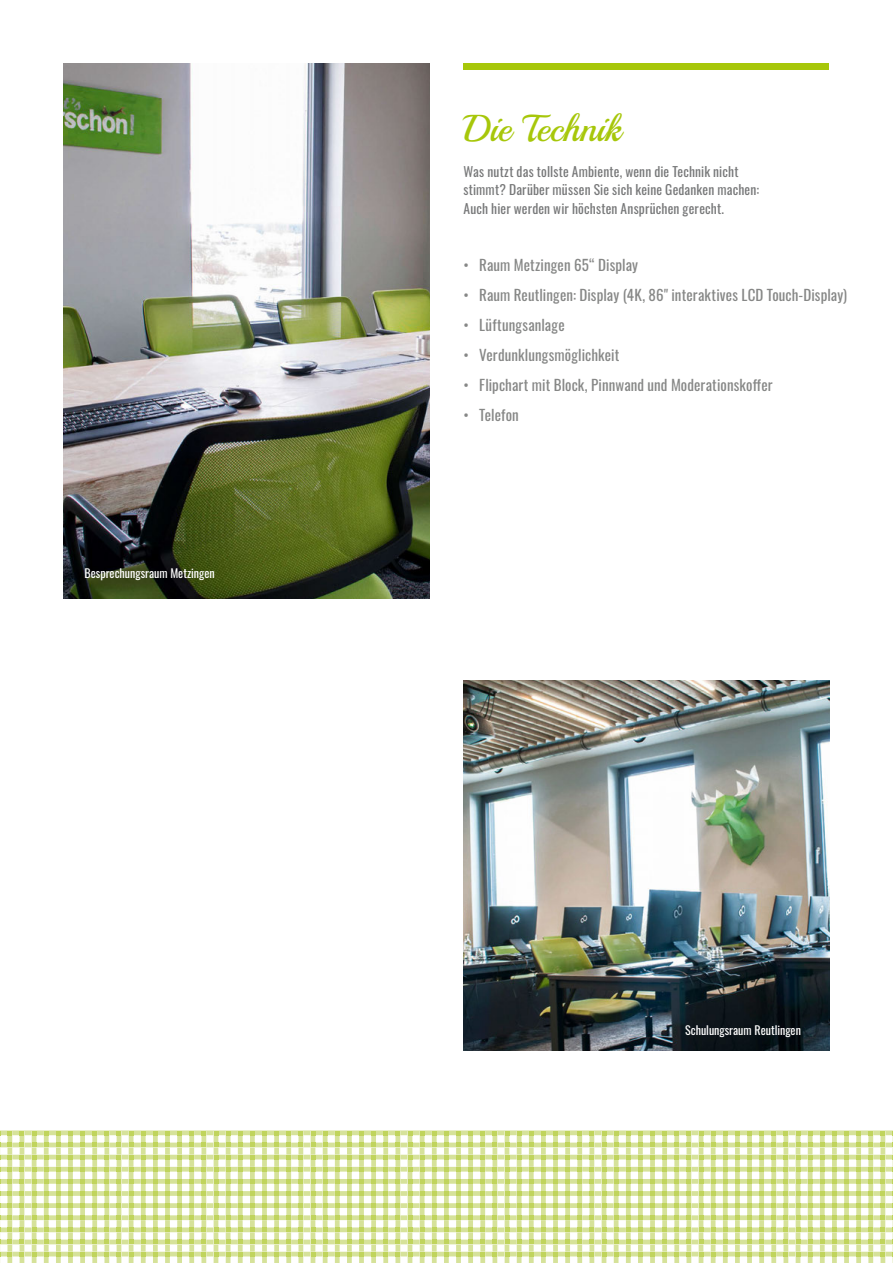
<style>
.page{position:relative;width:893px;height:1263px;background:#fff}
.page>*{position:absolute;margin:0;border:0;box-sizing:border-box;transform-origin:0 0}
.t1{font:37.5px "Playball";letter-spacing:.005em;color:#a7c70a}
.t2{font:15px "Oswald";letter-spacing:.005em;color:#868786}
.t3{font:13.5px/18.8px "Oswald";letter-spacing:.01em;color:#777879}
.t4{font:12px "Oswald";color:#fff}
</style>
<div class="page">
<img style="left:64px;top:64px;width:365px;height:535px">
<div style="left:463px;top:64px;width:366px;height:6px;background:#a7c70a"></div>
<svg style="left:0;top:1130px;width:893px;height:133px"></svg>
<img style="left:463px;top:680px;width:366px;height:370px">
<p class="t4" style="left:85px;top:562px;width:132px">Besprechungsraum Metzingen</p>
<h1 class="t1" style="left:463px;top:105px;width:159px">Die Technik</h1>
<p class="t3" style="left:463px;top:160px;width:297px">Was nutzt das tollste Ambiente, wenn die Technik nicht stimmt? Darüber müssen Sie sich keine Gedanken machen:<br>Auch hier werden wir höchsten Ansprüchen gerecht.</p>
<p class="t2" style="left:463px;top:251px;width:176px">• Raum Metzingen 65“ Display</p>
<p class="t2" style="left:463px;top:281px;width:385px">• Raum Reutlingen: Display (4K, 86" interaktives LCD Touch-Display)</p>
<p class="t2" style="left:463px;top:311px;width:103px">• Lüftungsanlage</p>
<p class="t2" style="left:463px;top:341px;width:157px">• Verdunklungsmöglichkeit</p>
<p class="t2" style="left:463px;top:371px;width:311px">• Flipchart mit Block, Pinnwand und Moderationskoffer</p>
<p class="t2" style="left:463px;top:401px;width:57px">• Telefon</p>
<p class="t4" style="left:685px;top:1019px;width:117px">Schulungsraum Reutlingen</p>
</div>
